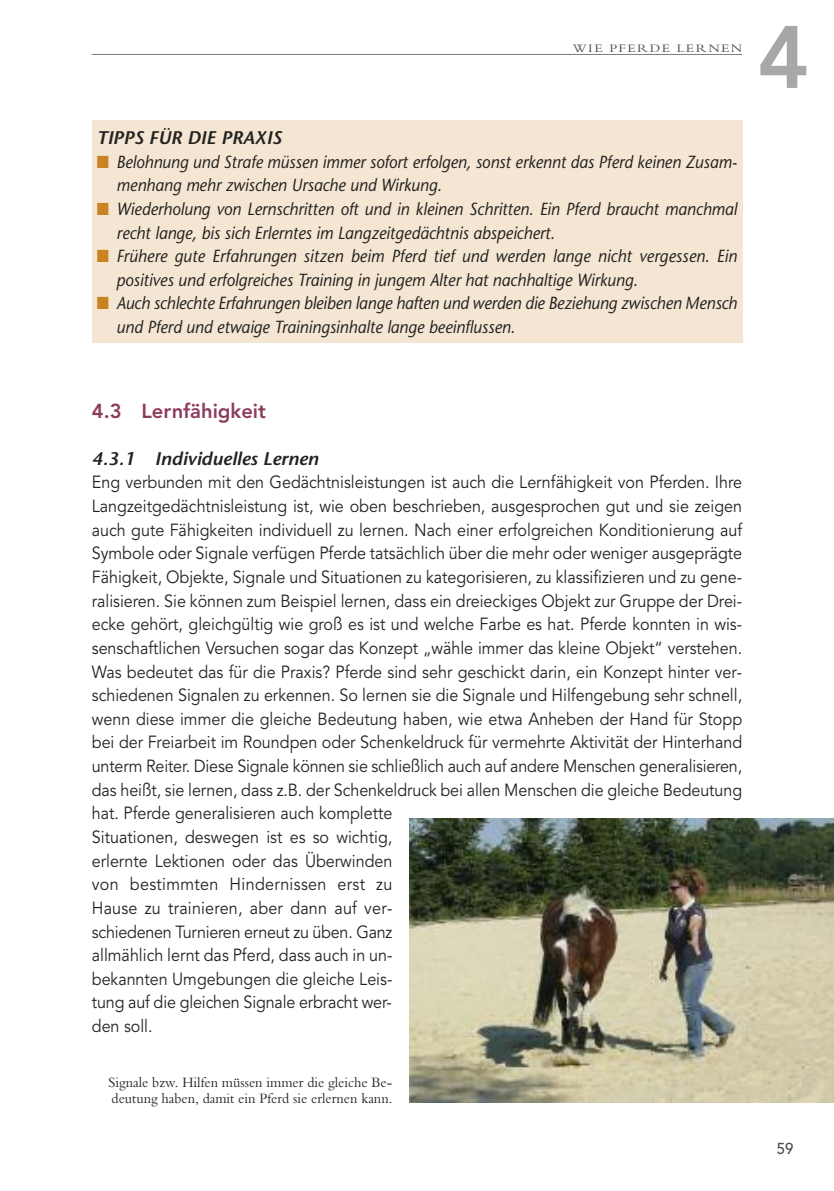
<style>
.page{position:relative;width:834px;height:1191px;background:#fff}
.page>*{position:absolute;margin:0;border:0;box-sizing:border-box;transform-origin:0 0}
.t1{font:800 87.5px "Avenir";color:#a7a7a6}
.t2{font:800 20.12px "Avenir";color:#8d3b5c}
.t3{font:italic 600 18.2px "Stone Sans";letter-spacing:-.005em;color:#222221;scale:1.05 1}
.t4{font:17.5px/23.6px "Avenir";color:#222221;scale:.92 1}
.t5{font:italic 17.5px/23.6px "Stone Sans";color:#222221;scale:.92 1}
.t6{font:500 15.75px "Avenir";color:#4f4f4e;scale:.95 1}
.t7{font:14.88px/15.8px "M Bembo";color:#222221;scale:.95 1}
.t8{font:11.9px "Bembo";letter-spacing:.1em;color:#4f4f4e;scale:1.18 1}
.s1{color:#ca8323}
</style>
<div class="page">
<div style="left:92px;top:121px;width:650px;height:222px;background:#f5e6d3"></div>
<hr style="left:92px;top:54px;width:650px;height:1px;background:#7b7b7a">
<img style="left:410px;top:819px;width:423px;height:283px">
<p class="t8" style="left:572px;top:44px;width:145px">WIE PFERDE LERNEN</p>
<p class="t3" style="left:97px;top:131px;width:178px">TIPPS FÜR DIE PRAXIS</p>
<p class="t5" style="left:117px;top:151px;width:676px;text-indent:-20px"><span class="s1">■</span> Belohnung und Strafe müssen immer sofort erfolgen, sonst erkennt das Pferd keinen Zusam&shy;menhang mehr zwischen Ursache und Wirkung.</p>
<p class="t5" style="left:117px;top:199px;width:675px;text-indent:-20px"><span class="s1">■</span> Wiederholung von Lernschritten oft und in kleinen Schritten. Ein Pferd braucht manchmal recht lange, bis sich Erlerntes im Langzeitgedächtnis abspeichert.</p>
<p class="t5" style="left:117px;top:246px;width:676px;text-indent:-20px"><span class="s1">■</span> Frühere gute Erfahrungen sitzen beim Pferd tief und werden lange nicht vergessen. Ein positives und erfolgreiches Training in jungem Alter hat nachhaltige Wirkung.</p>
<p class="t5" style="left:117px;top:293px;width:676px;text-indent:-20px"><span class="s1">■</span> Auch schlechte Erfahrungen bleiben lange haften und werden die Beziehung zwischen Mensch und Pferd und etwaige Trainingsinhalte lange beeinflussen.</p>
<p class="t1" style="left:757px;top:22px;width:53px">4</p>
<p class="t2" style="left:92px;top:402px;width:176px">4.3 Lernfähigkeit</p>
<p class="t3" style="left:92px;top:451px;width:217px">4.3.1 Individuelles Lernen</p>
<p class="t4" style="left:92px;top:472px;width:708px">Eng verbunden mit den Gedächtnisleistungen ist auch die Lernfähigkeit von Pferden. Ihre Langzeitgedächtnisleistung ist, wie oben beschrieben, ausgesprochen gut und sie zeigen auch gute Fähigkeiten individuell zu lernen. Nach einer erfolgreichen Konditionierung auf Symbole oder Signale verfügen Pferde tatsächlich über die mehr oder weniger ausgeprägte Fähigkeit, Objekte, Signale und Situationen zu kategorisieren, zu klassifizieren und zu gene&shy;ralisieren. Sie können zum Beispiel lernen, dass ein dreieckiges Objekt zur Gruppe der Drei&shy;ecke gehört, gleichgültig wie groß es ist und welche Farbe es hat. Pferde konnten in wis&shy;senschaftlichen Versuchen sogar das Konzept „wähle immer das kleine Objekt“ verstehen.<br>Was bedeutet das für die Praxis? Pferde sind sehr geschickt darin, ein Konzept hinter ver&shy;schiedenen Signalen zu erkennen. So lernen sie die Signale und Hilfengebung sehr schnell, wenn diese immer die gleiche Bedeutung haben, wie etwa Anheben der Hand für Stopp bei der Freiarbeit im Roundpen oder Schenkeldruck für vermehrte Aktivität der Hinterhand unterm Reiter. Diese Signale können sie schließlich auch auf andere Menschen generalisieren, das heißt, sie lernen, dass z.B. der Schenkeldruck bei allen Menschen die gleiche Bedeutung hat. Pferde generalisieren auch komplette<br>Situationen, deswegen ist es so wichtig,<br>erlernte Lektionen oder das Überwinden<br>von bestimmten Hindernissen erst zu<br>Hause zu trainieren, aber dann auf ver-<br>schiedenen Turnieren erneut zu üben. Ganz<br>allmählich lernt das Pferd, dass auch in un-<br>bekannten Umgebungen die gleiche Leis-<br>tung auf die gleichen Signale erbracht wer-<br>den soll.</p>
<p class="t7" style="left:109px;top:1076px;width:300px">Signale bzw. Hilfen müssen immer die gleiche Be&shy;deutung haben, damit ein Pferd sie erlernen kann.</p>
<p class="t6" style="left:776px;top:1142px;width:19px">59</p>
</div>
